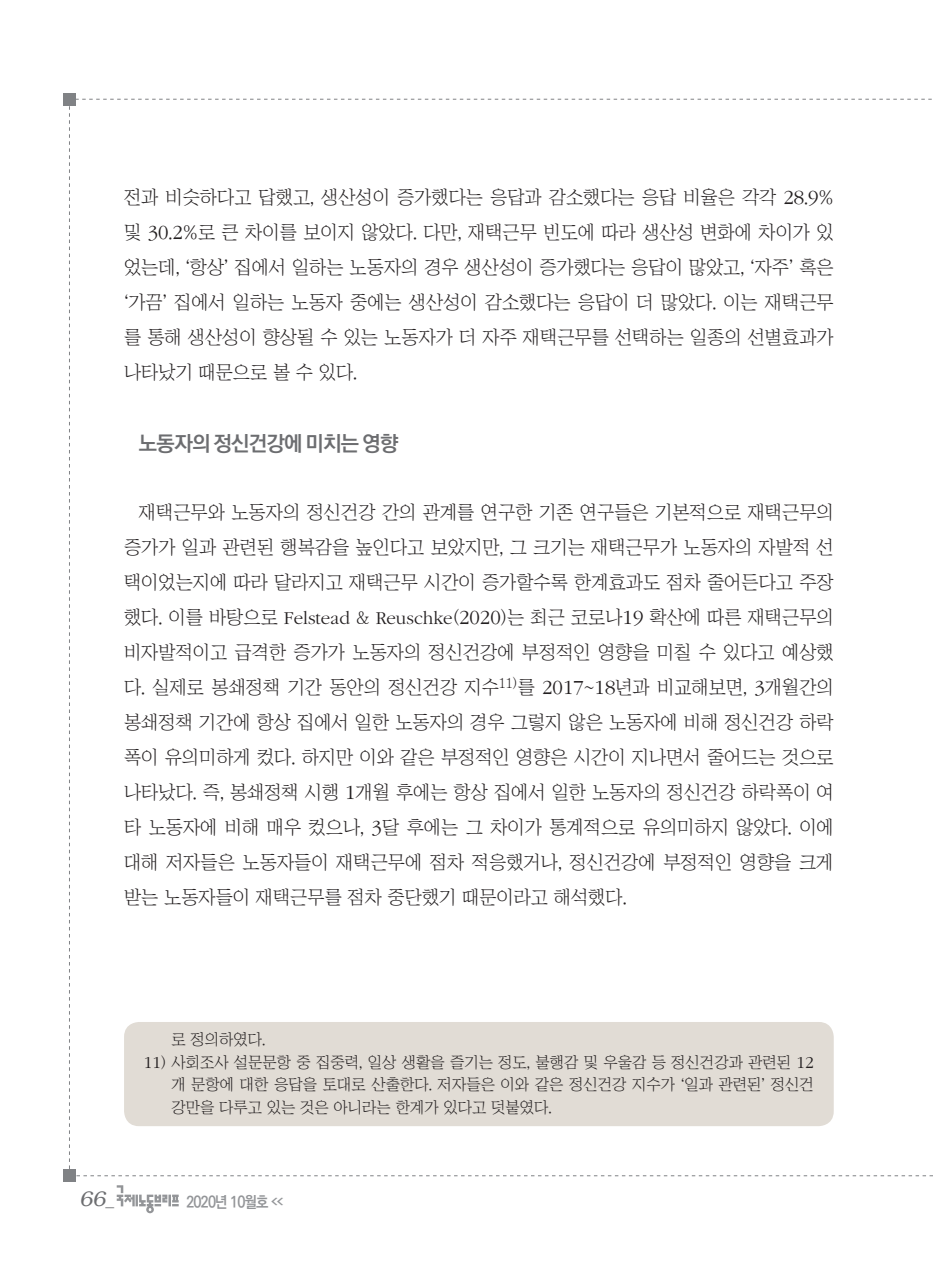
<style>
.page{position:relative;width:933px;height:1275px;background:#fff}
.page>*{position:absolute;margin:0;border:0;box-sizing:border-box;transform-origin:0 0}
.중제목{font:700 21px "Ko Pub Dotum";letter-spacing:-.03em;color:#6c6d70}
.t1{font:italic 300 21px "Bookman";color:#6c6d70}
.본문{font:18.9px/35px "Chosunilbo NM";color:#231f20;text-align:justify}
.각주{font:15.75px/22.8px "Chosunilbo NM";color:#231f20;text-align:justify}
.t2{font:700 15.75px "Ko Pub Dotum";letter-spacing:-.055em;color:#939598;scale:.9 1}
.s1{font-family:"ITC Garamond Std";font-weight:300;font-size:20.82px}
.s2{font-family:"ITC Garamond Std";font-weight:300}
.s3{font-family:"ITC Garamond Std";font-weight:300;font-size:17.32px}
.s4{font-family:"Helvetica";font-weight:400;font-style:normal;font-size:17.5px}
.s5{font-size:7.88px}
</style>
<div class="page">
<div style="left:64px;top:1170px;width:12px;height:12px;background:#808285"></div>
<div style="left:64px;top:93px;width:12px;height:12px;background:#808285"></div>
<svg style="left:117px;top:1185px;width:62px;height:28px"></svg>
<div style="left:124px;top:1022px;width:709px;height:104px;background:#e1dcd5;border-radius:15px"></div>
<p class="본문" style="left:124px;top:179px;width:711px">전과 비슷하다고 답했고, 생산성이 증가했다는 응답과 감소했다는 응답 비율은 각각 <span class="s1">28</span>.<span class="s1">9</span>% 및 <span class="s1">30</span>.<span class="s1">2</span>%로 큰 차이를 보이지 않았다. 다만, 재택근무 빈도에 따라 생산성 변화에 차이가 있 었는데, ‘항상’ 집에서 일하는 노동자의 경우 생산성이 증가했다는 응답이 많았고, ‘자주’ 혹은 ‘가끔’ 집에서 일하는 노동자 중에는 생산성이 감소했다는 응답이 더 많았다. 이는 재택근무 를 통해 생산성이 향상될 수 있는 노동자가 더 자주 재택근무를 선택하는 일종의 선별효과가 나타났기 때문으로 볼 수 있다.</p>
<p class="중제목" style="left:139px;top:433px;width:261px">노동자의 정신건강에 미치는 영향</p>
<p class="본문" style="left:124px;top:494px;width:711px;text-indent:15px">재택근무와 노동자의 정신건강 간의 관계를 연구한 기존 연구들은 기본적으로 재택근무의 증가가 일과 관련된 행복감을 높인다고 보았지만, 그 크기는 재택근무가 노동자의 자발적 선 택이었는지에 따라 달라지고 재택근무 시간이 증가할수록 한계효과도 점차 줄어든다고 주장 했다. 이를 바탕으로 <span class="s2">Felstead</span> &amp; <span class="s2">Reuschke</span>(<span class="s1">2020</span>)는 최근 코로나<span class="s1">19</span> 확산에 따른 재택근무의 비자발적이고 급격한 증가가 노동자의 정신건강에 부정적인 영향을 미칠 수 있다고 예상했 다. 실제로 봉쇄정책 기간 동안의 정신건강 지수<sup>11)</sup>를 <span class="s1">2017</span>~<span class="s1">18</span>년과 비교해보면, <span class="s1">3</span>개월간의 봉쇄정책 기간에 항상 집에서 일한 노동자의 경우 그렇지 않은 노동자에 비해 정신건강 하락 폭이 유의미하게 컸다. 하지만 이와 같은 부정적인 영향은 시간이 지나면서 줄어드는 것으로 나타났다. 즉, 봉쇄정책 시행 <span class="s1">1</span>개월 후에는 항상 집에서 일한 노동자의 정신건강 하락폭이 여 타 노동자에 비해 매우 컸으나, <span class="s1">3</span>달 후에는 그 차이가 통계적으로 유의미하지 않았다. 이에 대해 저자들은 노동자들이 재택근무에 점차 적응했거나, 정신건강에 부정적인 영향을 크게 받는 노동자들이 재택근무를 점차 중단했기 때문이라고 해석했다.</p>
<p class="각주" style="left:171px;top:1028px;width:96px">로 정의하였다.</p>
<p class="각주" style="left:171px;top:1050px;width:644px;text-indent:-27px"><span class="s3">11</span>) 사회조사 설문문항 중 집중력, 일상 생활을 즐기는 정도, 불행감 및 우울감 등 정신건강과 관련된 <span class="s3">12 </span>개 문항에 대한 응답을 토대로 산출한다. 저자들은 이와 같은 정신건강 지수가 ‘일과 관련된’ 정신건 강만을 다루고 있는 것은 아니라는 한계가 있다고 덧붙였다.</p>
<p class="t1" style="left:79px;top:1187px;width:36px">66<span class="s4">_</span></p>
<p class="t2" style="left:186px;top:1194px;width:109px">2020년 10월호 <span class="s5">&lt;&lt;</span></p>
</div>
